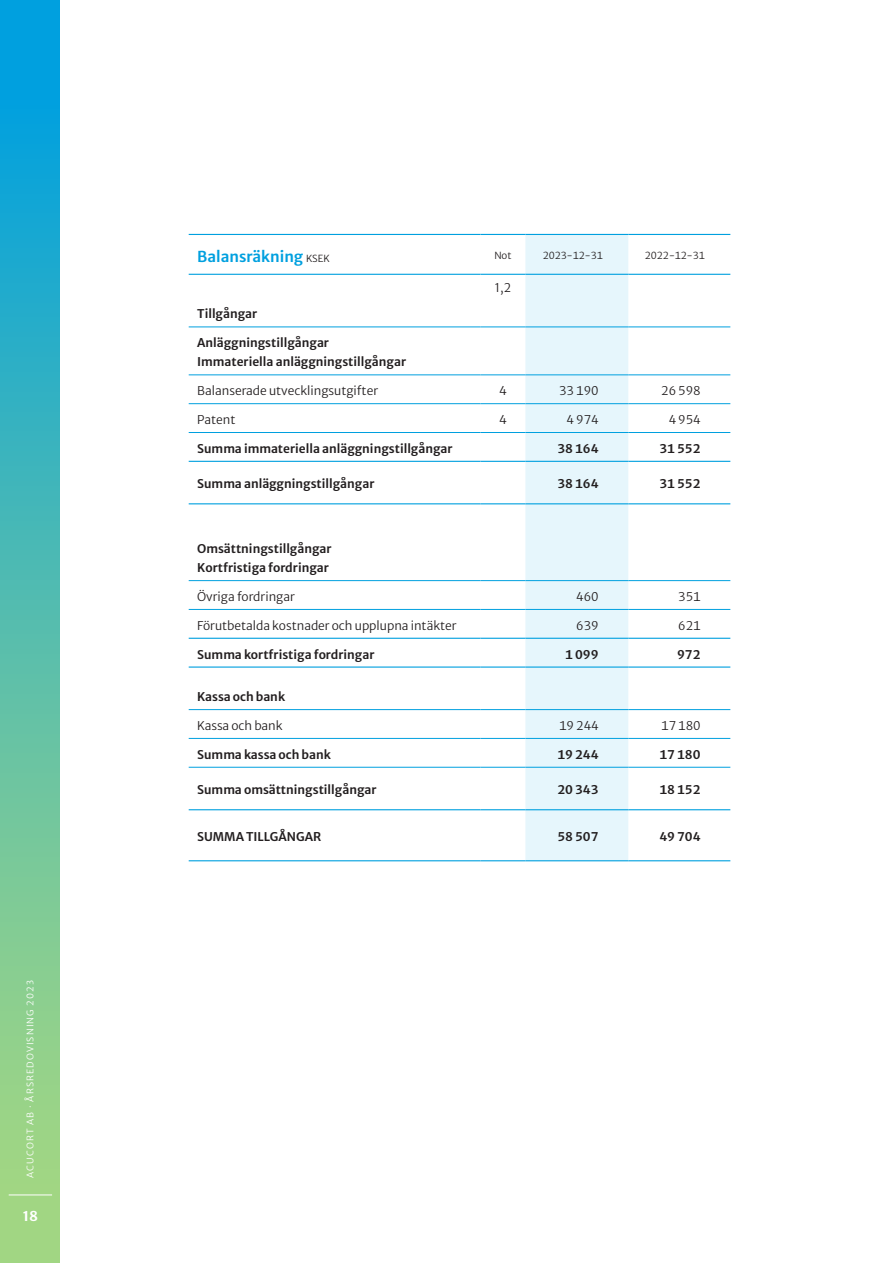
<style>
.page{position:relative;width:893px;height:1263px;background:#fff}
.page>*{position:absolute;margin:0;border:0;box-sizing:border-box;transform-origin:0 0}
.Acu_RUBRIK-2{font:600 15px "Merriweather Sans";color:#00a0df}
.t1{font:700 13.5px "Merriweather Sans";color:#fff}
.Acu_RUBRIK-2-2{font:600 12px "Merriweather Sans";color:#231f20}
.Acu_RUBRIK-2-3{font:300 12px "Merriweather Sans";color:#231f20}
.Acu_RUBRIK-2-4{font:300 9.75px "Merriweather Sans";color:#231f20}
.t2{font:300 9px "Merriweather Sans";letter-spacing:.125em;color:#fff}
.s1{font-weight:300;font-size:9.75px;color:#231f20}
</style>
<div class="page">
<div style="left:0;top:0;width:60px;height:1263px;background:linear-gradient(to bottom,#009de4,#b0db7a)"></div>
<hr style="left:9px;top:1194px;width:43px;height:1px;background:#fff">
<div style="left:525px;top:235px;width:103px;height:625px;background:#e6f6fc"></div>
<hr style="left:189px;top:327px;width:291px;height:1px;background:#00a0df">
<hr style="left:189px;top:375px;width:291px;height:1px;background:#00a0df">
<hr style="left:480px;top:327px;width:45px;height:1px;background:#00a0df">
<hr style="left:480px;top:375px;width:45px;height:1px;background:#00a0df">
<hr style="left:628px;top:327px;width:102px;height:1px;background:#00a0df">
<hr style="left:628px;top:375px;width:102px;height:1px;background:#00a0df">
<hr style="left:189px;top:403px;width:291px;height:1px;background:#00a0df">
<hr style="left:480px;top:403px;width:45px;height:1px;background:#00a0df">
<hr style="left:628px;top:403px;width:102px;height:1px;background:#00a0df">
<hr style="left:189px;top:432px;width:291px;height:1px;background:#00a0df">
<hr style="left:480px;top:432px;width:45px;height:1px;background:#00a0df">
<hr style="left:628px;top:432px;width:102px;height:1px;background:#00a0df">
<hr style="left:189px;top:580px;width:291px;height:1px;background:#00a0df">
<hr style="left:480px;top:580px;width:45px;height:1px;background:#00a0df">
<hr style="left:628px;top:580px;width:102px;height:1px;background:#00a0df">
<hr style="left:189px;top:609px;width:291px;height:1px;background:#00a0df">
<hr style="left:480px;top:609px;width:45px;height:1px;background:#00a0df">
<hr style="left:628px;top:609px;width:102px;height:1px;background:#00a0df">
<hr style="left:189px;top:709px;width:291px;height:1px;background:#00a0df">
<hr style="left:480px;top:709px;width:45px;height:1px;background:#00a0df">
<hr style="left:628px;top:709px;width:102px;height:1px;background:#00a0df">
<hr style="left:189px;top:738px;width:291px;height:1px;background:#00a0df">
<hr style="left:480px;top:738px;width:45px;height:1px;background:#00a0df">
<hr style="left:628px;top:738px;width:102px;height:1px;background:#00a0df">
<hr style="left:189px;top:767px;width:291px;height:1px;background:#00a0df">
<hr style="left:480px;top:767px;width:45px;height:1px;background:#00a0df">
<hr style="left:628px;top:767px;width:102px;height:1px;background:#00a0df">
<hr style="left:525px;top:327px;width:103px;height:1px;background:#00a0df">
<hr style="left:525px;top:375px;width:103px;height:1px;background:#00a0df">
<hr style="left:525px;top:403px;width:103px;height:1px;background:#00a0df">
<hr style="left:525px;top:432px;width:103px;height:1px;background:#00a0df">
<hr style="left:525px;top:580px;width:103px;height:1px;background:#00a0df">
<hr style="left:525px;top:609px;width:103px;height:1px;background:#00a0df">
<hr style="left:525px;top:709px;width:103px;height:1px;background:#00a0df">
<hr style="left:525px;top:738px;width:103px;height:1px;background:#00a0df">
<hr style="left:525px;top:767px;width:103px;height:1px;background:#00a0df">
<hr style="left:189px;top:809px;width:291px;height:1px;background:#00a0df">
<hr style="left:480px;top:809px;width:45px;height:1px;background:#00a0df">
<hr style="left:525px;top:809px;width:103px;height:1px;background:#00a0df">
<hr style="left:628px;top:809px;width:102px;height:1px;background:#00a0df">
<hr style="left:189px;top:860px;width:291px;height:1px;background:#00a0df">
<hr style="left:480px;top:860px;width:45px;height:1px;background:#00a0df">
<hr style="left:525px;top:860px;width:103px;height:1px;background:#00a0df">
<hr style="left:628px;top:860px;width:102px;height:1px;background:#00a0df">
<hr style="left:189px;top:461px;width:291px;height:1px;background:#00a0df">
<hr style="left:480px;top:461px;width:45px;height:1px;background:#00a0df">
<hr style="left:525px;top:461px;width:103px;height:1px;background:#00a0df">
<hr style="left:628px;top:461px;width:102px;height:1px;background:#00a0df">
<hr style="left:189px;top:503px;width:291px;height:1px;background:#00a0df">
<hr style="left:480px;top:503px;width:45px;height:1px;background:#00a0df">
<hr style="left:525px;top:503px;width:103px;height:1px;background:#00a0df">
<hr style="left:628px;top:503px;width:102px;height:1px;background:#00a0df">
<hr style="left:189px;top:638px;width:291px;height:1px;background:#00a0df">
<hr style="left:480px;top:638px;width:45px;height:1px;background:#00a0df">
<hr style="left:525px;top:638px;width:103px;height:1px;background:#00a0df">
<hr style="left:628px;top:638px;width:102px;height:1px;background:#00a0df">
<hr style="left:189px;top:666px;width:291px;height:2px;background:#00a0df">
<hr style="left:480px;top:666px;width:45px;height:2px;background:#00a0df">
<hr style="left:525px;top:666px;width:103px;height:2px;background:#00a0df">
<hr style="left:628px;top:666px;width:102px;height:2px;background:#00a0df">
<hr style="left:189px;top:234px;width:291px;height:1px;background:#00a0df">
<hr style="left:480px;top:234px;width:45px;height:1px;background:#00a0df">
<hr style="left:525px;top:234px;width:103px;height:1px;background:#00a0df">
<hr style="left:628px;top:234px;width:102px;height:1px;background:#00a0df">
<hr style="left:189px;top:274px;width:291px;height:1px;background:#00a0df">
<hr style="left:480px;top:274px;width:45px;height:1px;background:#00a0df">
<hr style="left:525px;top:274px;width:103px;height:1px;background:#00a0df">
<hr style="left:628px;top:274px;width:102px;height:1px;background:#00a0df">
<p class="t2" style="left:22px;top:1178px;width:199px;rotate:-90deg">ACUCORT AB · ÅRSREDOVISNING 2023</p>
<p class="t1" style="left:23px;top:1204px;width:17px">18</p>
<p class="Acu_RUBRIK-2" style="left:197px;top:243px;width:134px">Balansräkning <span class="s1">KSEK</span></p>
<p class="Acu_RUBRIK-2-4" style="left:494px;top:247px;width:19px">Not</p>
<p class="Acu_RUBRIK-2-4" style="left:543px;top:247px;width:62px">2023-12-31</p>
<p class="Acu_RUBRIK-2-4" style="left:645px;top:247px;width:62px">2022-12-31</p>
<p class="Acu_RUBRIK-2-3" style="left:495px;top:277px;width:18px">1,2</p>
<p class="Acu_RUBRIK-2-2" style="left:197px;top:303px;width:62px">Tillgångar</p>
<p class="Acu_RUBRIK-2-2" style="left:197px;top:332px;width:133px">Anläggningstillgångar</p>
<p class="Acu_RUBRIK-2-2" style="left:197px;top:351px;width:210px">Immateriella anläggningstillgångar</p>
<p class="Acu_RUBRIK-2-3" style="left:197px;top:380px;width:182px">Balanserade utvecklingsutgifter</p>
<p class="Acu_RUBRIK-2-3" style="left:499px;top:380px;width:9px">4</p>
<p class="Acu_RUBRIK-2-3" style="left:559px;top:380px;width:41px">33 190</p>
<p class="Acu_RUBRIK-2-3" style="left:661px;top:380px;width:41px">26 598</p>
<p class="Acu_RUBRIK-2-3" style="left:197px;top:409px;width:40px">Patent</p>
<p class="Acu_RUBRIK-2-3" style="left:499px;top:409px;width:9px">4</p>
<p class="Acu_RUBRIK-2-3" style="left:567px;top:409px;width:33px">4 974</p>
<p class="Acu_RUBRIK-2-3" style="left:669px;top:409px;width:33px">4 954</p>
<p class="Acu_RUBRIK-2-2" style="left:197px;top:438px;width:257px">Summa immateriella anläggningstillgångar</p>
<p class="Acu_RUBRIK-2-2" style="left:557px;top:438px;width:43px">38 164</p>
<p class="Acu_RUBRIK-2-2" style="left:659px;top:438px;width:43px">31 552</p>
<p class="Acu_RUBRIK-2-2" style="left:197px;top:473px;width:179px">Summa anläggningstillgångar</p>
<p class="Acu_RUBRIK-2-2" style="left:557px;top:473px;width:43px">38 164</p>
<p class="Acu_RUBRIK-2-2" style="left:659px;top:473px;width:43px">31 552</p>
<p class="Acu_RUBRIK-2-2" style="left:197px;top:538px;width:136px">Omsättningstillgångar</p>
<p class="Acu_RUBRIK-2-2" style="left:197px;top:557px;width:133px">Kortfristiga fordringar</p>
<p class="Acu_RUBRIK-2-3" style="left:197px;top:586px;width:99px">Övriga fordringar</p>
<p class="Acu_RUBRIK-2-3" style="left:576px;top:586px;width:24px">460</p>
<p class="Acu_RUBRIK-2-3" style="left:678px;top:586px;width:24px">351</p>
<p class="Acu_RUBRIK-2-3" style="left:197px;top:615px;width:261px">Förutbetalda kostnader och upplupna intäkter</p>
<p class="Acu_RUBRIK-2-3" style="left:576px;top:615px;width:24px">639</p>
<p class="Acu_RUBRIK-2-3" style="left:678px;top:615px;width:24px">621</p>
<p class="Acu_RUBRIK-2-2" style="left:197px;top:643px;width:179px">Summa kortfristiga fordringar</p>
<p class="Acu_RUBRIK-2-2" style="left:565px;top:643px;width:35px">1 099</p>
<p class="Acu_RUBRIK-2-2" style="left:677px;top:643px;width:25px">972</p>
<p class="Acu_RUBRIK-2-2" style="left:197px;top:686px;width:89px">Kassa och bank</p>
<p class="Acu_RUBRIK-2-3" style="left:197px;top:715px;width:87px">Kassa och bank</p>
<p class="Acu_RUBRIK-2-3" style="left:559px;top:715px;width:41px">19 244</p>
<p class="Acu_RUBRIK-2-3" style="left:661px;top:715px;width:41px">17 180</p>
<p class="Acu_RUBRIK-2-2" style="left:197px;top:744px;width:135px">Summa kassa och bank</p>
<p class="Acu_RUBRIK-2-2" style="left:557px;top:744px;width:43px">19 244</p>
<p class="Acu_RUBRIK-2-2" style="left:659px;top:744px;width:43px">17 180</p>
<p class="Acu_RUBRIK-2-2" style="left:197px;top:779px;width:181px">Summa omsättningstillgångar</p>
<p class="Acu_RUBRIK-2-2" style="left:557px;top:779px;width:43px">20 343</p>
<p class="Acu_RUBRIK-2-2" style="left:659px;top:779px;width:43px">18 152</p>
<p class="Acu_RUBRIK-2-2" style="left:197px;top:826px;width:126px">SUMMA TILLGÅNGAR</p>
<p class="Acu_RUBRIK-2-2" style="left:557px;top:826px;width:43px">58 507</p>
<p class="Acu_RUBRIK-2-2" style="left:659px;top:826px;width:43px">49 704</p>
</div>
